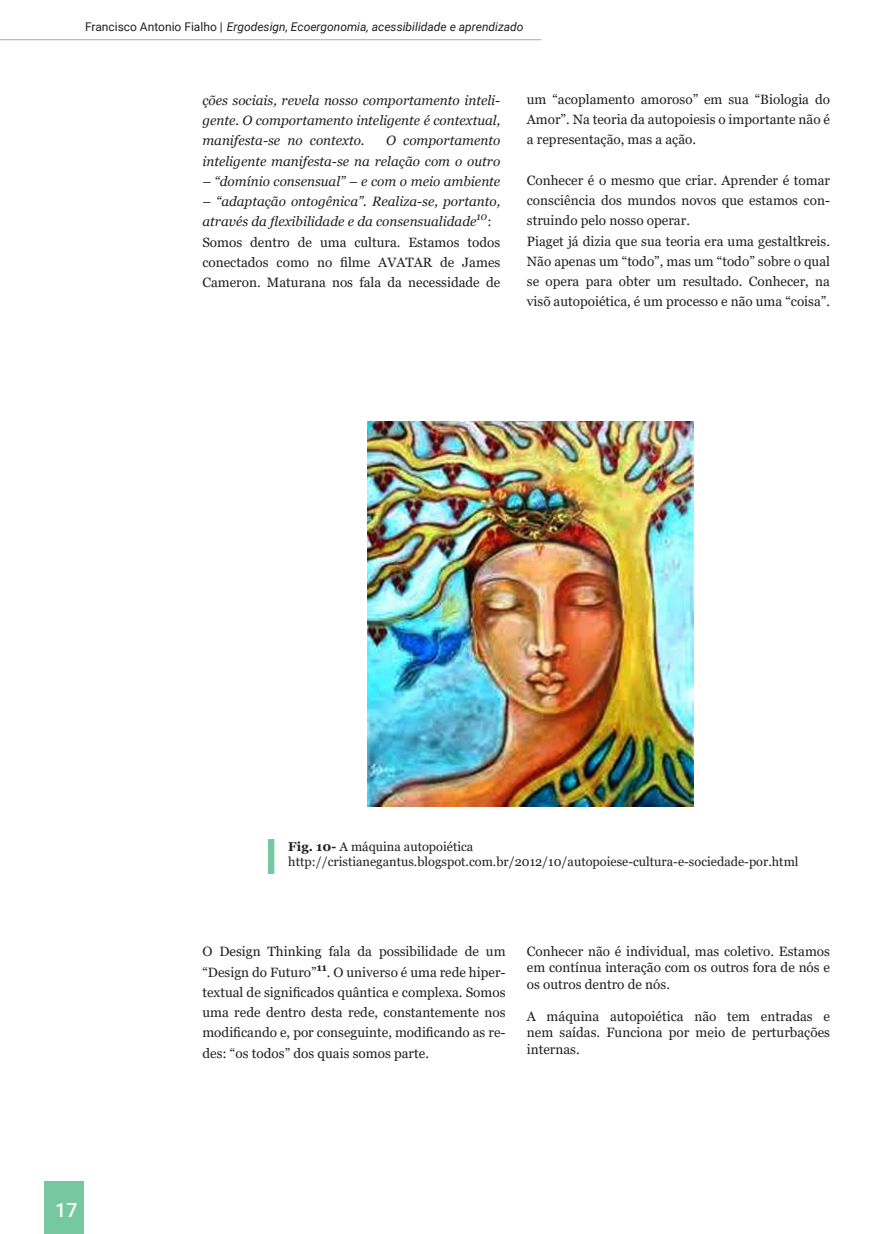
<style>
.page{position:relative;width:893px;height:1234px;background:#fff}
.page>*{position:absolute;margin:0;border:0;box-sizing:border-box;transform-origin:0 0}
.t1{font:500 19.5px "Roboto";color:#fff}
.texto{font:13.5px/20.2px "Georgia";color:#231f20;text-align:justify}
.t2{font:italic 13.5px/20.2px "Georgia";color:#231f20;text-align:justify}
.Legenda_FIG{font:12.75px "Georgia";color:#231f20}
.t3{font:italic 12px "Roboto";color:#231f20}
.s1{font-style:normal}
.s2{font-weight:700}
</style>
<div class="page">
<div style="left:45px;top:1181px;width:39px;height:52px;background:#76c8a1"></div>
<hr style="left:0;top:39px;width:541px;height:1px;background:#76c8a1">
<img style="left:368px;top:422px;width:325px;height:384px">
<div style="left:268px;top:838px;width:6px;height:35px;background:#76c8a1"></div>
<p class="t3" style="left:85px;top:19px;width:440px"><span class="s1">Francisco Antonio Fialho |</span> Ergodesign, Ecoergonomia, acessibilidade e aprendizado</p>
<p class="t2" style="left:202px;top:90px;width:299px">ções sociais, revela nosso comportamento inteli&shy;gente. O comportamento inteligente é contextual, manifesta-se no contexto.</p>
<p class="t2" style="left:202px;top:131px;width:299px;text-align:right">O comportamento<br>inteligente manifesta-se na relação com o outro</p>
<p class="t2" style="left:202px;top:171px;width:299px">– “domínio consensual” – e com o meio ambiente</p>
<p class="t2" style="left:202px;top:191px;width:299px">– “adaptação ontogênica”. Realiza-se, portanto, através da flexibilidade e da consensualidade<sup>10</sup><span class="s1">:</span></p>
<p class="texto" style="left:202px;top:232px;width:299px">Somos dentro de uma cultura. Estamos todos conectados como no filme AVATAR de James Cameron. Maturana nos fala da necessidade de</p>
<p class="texto" style="left:527px;top:89px;width:305px">um “acoplamento amoroso” em sua “Biologia do Amor”. Na teoria da autopoiesis o importante não é a representação, mas a ação.</p>
<p class="texto" style="left:527px;top:170px;width:305px">Conhecer é o mesmo que criar. Aprender é tomar consciência dos mundos novos que estamos con&shy;struindo pelo nosso operar.</p>
<p class="texto" style="left:527px;top:231px;width:305px">Piaget já dizia que sua teoria era uma gestaltkreis.<br>Não apenas um “todo”, mas um “todo” sobre o qual se opera para obter um resultado. Conhecer, na visõ autopoiética, é um processo e não uma “coisa”.</p>
<h1 class="t1" style="left:55px;top:1196px;width:24px">17</h1>
<p class="Legenda_FIG" style="left:288px;top:838px;width:187px"><span class="s2">Fig. 10-</span> A máquina autopoiética</p>
<p class="Legenda_FIG" style="left:288px;top:853px;width:512px">http://cristianegantus.blogspot.com.br/2012/10/autopoiese-cultura-e-sociedade-por.html</p>
<p class="texto" style="left:202px;top:941px;width:305px">O Design Thinking fala da possibilidade de um “Design do Futuro”<sup>11</sup>. O universo é uma rede hiper&shy;textual de significados quântica e complexa. Somos uma rede dentro desta rede, constantemente nos modificando e, por conseguinte, modificando as re&shy;des: “os todos” dos quais somos parte.</p>
<p class="texto" style="left:527px;top:943px;width:305px;line-height:16.2px">Conhecer não é individual, mas coletivo. Estamos em contínua interação com os outros fora de nós e os outros dentro de nós.</p>
<p class="texto" style="left:527px;top:1008px;width:305px;line-height:16.2px">A máquina autopoiética não tem entradas e nem saídas. Funciona por meio de perturbações internas.</p>
</div>
